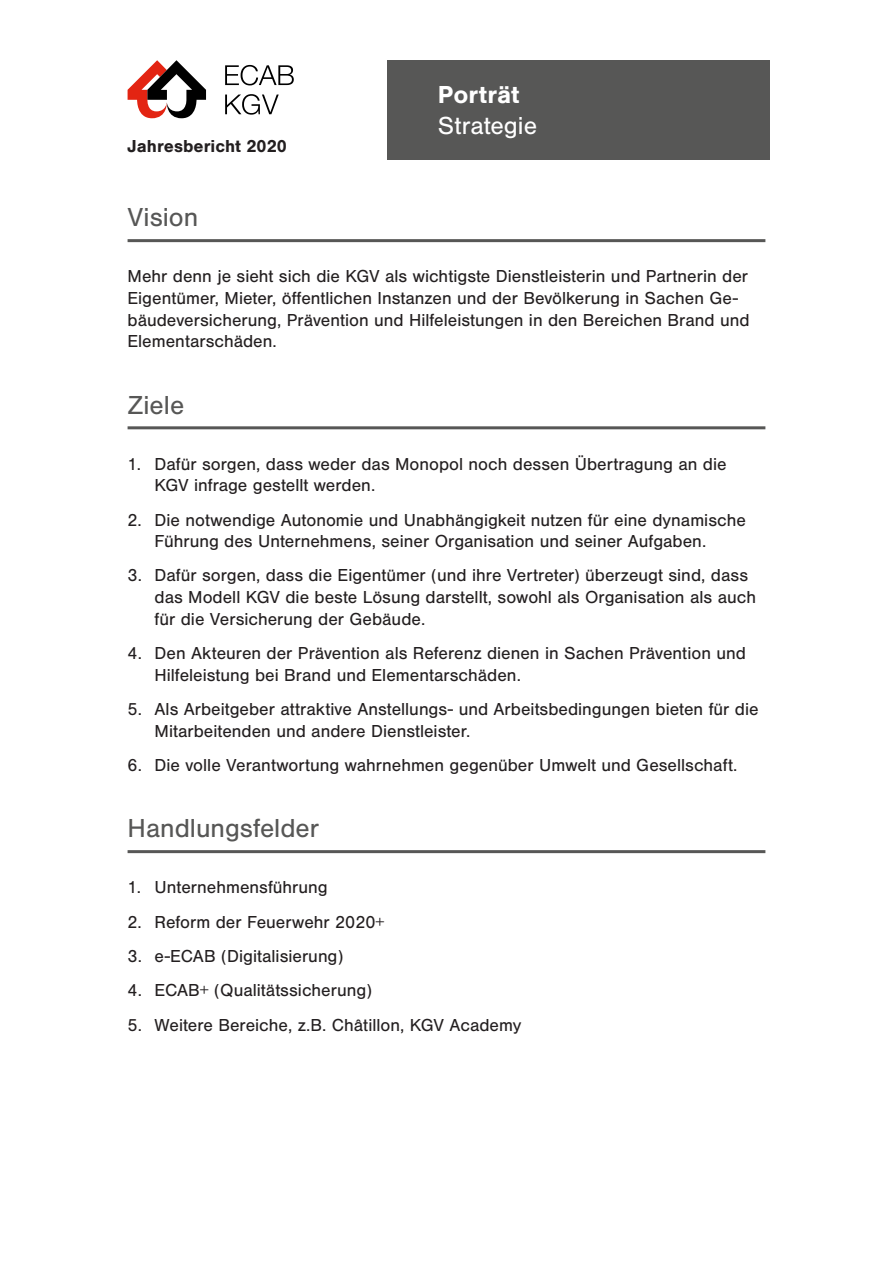
<style>
.page{position:relative;width:893px;height:1263px;background:#fff}
.page>*{position:absolute;margin:0;border:0;box-sizing:border-box;transform-origin:0 0}
.t1{font:27px "Nimbus San";color:#575756}
.t2{font:25.5px "Nimbus San";color:#fff}
.t3{font:700 25.5px "Nimbus San";color:#fff}
.t4{font:18px/21.6px "Nimbus San";color:#231f20}
.t5{font:700 18px "Nimbus San";color:#231f20}
</style>
<div class="page">
<svg style="left:128px;top:60px;width:78px;height:58px"></svg>
<svg style="left:225px;top:94px;width:54px;height:21px"></svg>
<svg style="left:225px;top:65px;width:69px;height:20px"></svg>
<div style="left:387px;top:60px;width:383px;height:99px;background:#575756"></div>
<hr style="left:128px;top:239px;width:637px;height:3px;background:#575756">
<hr style="left:128px;top:426px;width:637px;height:3px;background:#575756">
<hr style="left:128px;top:850px;width:637px;height:3px;background:#575756">
<p class="t5" style="left:128px;top:136px;width:161px">Jahresbericht 2020</p>
<h1 class="t1" style="left:128px;top:203px;width:72px">Vision</h1>
<h2 class="t3" style="left:438px;top:80px;width:83px">Porträt</h2>
<h2 class="t2" style="left:438px;top:111px;width:101px">Strategie</h2>
<p class="t4" style="left:128px;top:266px;width:623px">Mehr denn je sieht sich die KGV als wichtigste Dienstleisterin und Partnerin der Eigentümer, Mieter, öffentlichen Instanzen und der Bevölkerung in Sachen Ge&shy;bäudeversicherung, Prävention und Hilfeleistungen in den Bereichen Brand und Elementarschäden.</p>
<h1 class="t1" style="left:128px;top:390px;width:58px">Ziele</h1>
<p class="t4" style="left:155px;top:453px;width:574px;text-indent:-27px">1. Dafür sorgen, dass weder das Monopol noch dessen Übertragung an die<br>KGV infrage gestellt werden.</p>
<p class="t4" style="left:155px;top:509px;width:593px;text-indent:-27px">2. Die notwendige Autonomie und Unabhängigkeit nutzen für eine dynamische<br>Führung des Unternehmens, seiner Organisation und seiner Aufgaben.</p>
<p class="t4" style="left:155px;top:565px;width:603px;text-indent:-27px">3. Dafür sorgen, dass die Eigentümer (und ihre Vertreter) überzeugt sind, dass das Modell KGV die beste Lösung darstellt, sowohl als Organisation als auch für die Versicherung der Gebäude.</p>
<p class="t4" style="left:155px;top:642px;width:593px;text-indent:-27px">4. Den Akteuren der Prävention als Referenz dienen in Sachen Prävention und<br>Hilfeleistung bei Brand und Elementarschäden.</p>
<p class="t4" style="left:155px;top:698px;width:606px;text-indent:-27px">5. Als Arbeitgeber attraktive Anstellungs- und Arbeitsbedingungen bieten für die<br>Mitarbeitenden und andere Dienstleister.</p>
<p class="t4" style="left:128px;top:754px;width:611px">6. Die volle Verantwortung wahrnehmen gegenüber Umwelt und Gesellschaft.</p>
<h1 class="t1" style="left:128px;top:814px;width:193px">Handlungsfelder</h1>
<p class="t4" style="left:128px;top:877px;width:202px">1. Unternehmensführung</p>
<p class="t4" style="left:128px;top:911px;width:258px">2. Reform der Feuerwehr 2020+</p>
<p class="t4" style="left:128px;top:945px;width:217px">3. e-ECAB (Digitalisierung)</p>
<p class="t4" style="left:128px;top:980px;width:246px">4. ECAB+ (Qualitätssicherung)</p>
<p class="t4" style="left:128px;top:1014px;width:395px">5. Weitere Bereiche, z.B. Châtillon, KGV Academy</p>
</div>
